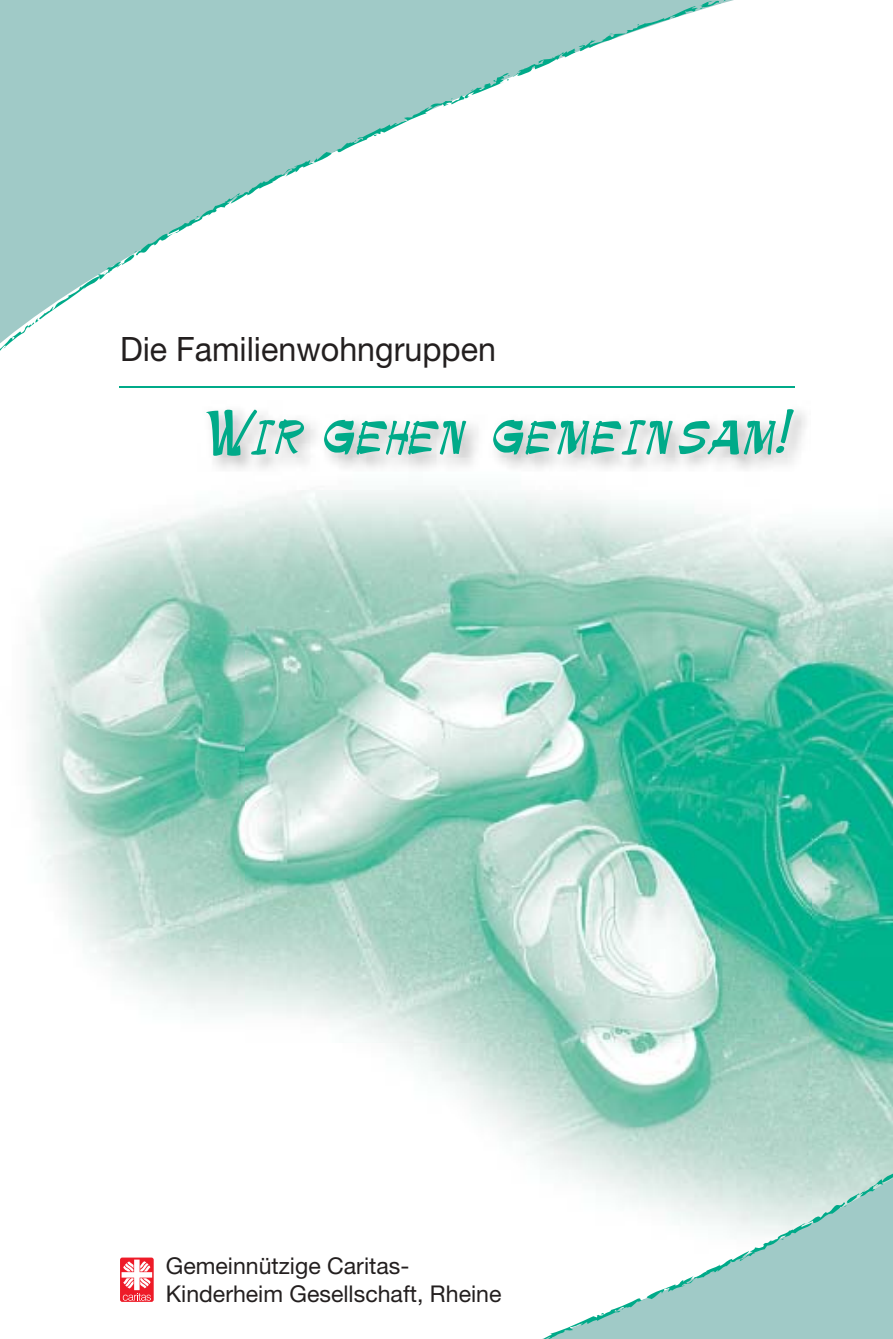
<style>
.page{position:relative;width:893px;height:1339px;background:#fff}
.page>*{position:absolute;margin:0;border:0;box-sizing:border-box;transform-origin:0 0}
.t1{font:56px "Palette";color:#00aa89}
.t2{font:33.6px "Helvetica Neue";color:#231f1f;scale:.96 1}
.t3{font:23.1px/27.5px "Helvetica Neue";color:#231f1f}
</style>
<div class="page">
<img style="left:27px;top:387px;width:218px;height:626px">
<img style="left:245px;top:386px;width:550px;height:2px">
<img style="left:811px;top:528px;width:81px;height:453px">
<img style="left:245px;top:490px;width:566px;height:553px">
<img style="left:809px;top:981px;width:83px;height:126px">
<img style="left:390px;top:1043px;width:421px;height:64px">
<svg style="left:474px;top:1107px;width:418px;height:34px;background:#b9d9cf"></svg>
<svg style="left:525px;top:1141px;width:367px;height:198px"></svg>
<svg style="left:0;top:0;width:734px;height:351px"></svg>
<svg style="left:120px;top:1257px;width:34px;height:45px"></svg>
<svg style="left:122px;top:1259px;width:30px;height:41px"></svg>
<hr style="left:119px;top:386px;width:675px;height:1px;background:#00aa89">
<img style="left:186px;top:388px;width:620px;height:102px">
<h2 class="t2" style="left:120px;top:337px;width:393px">Die Familienwohngruppen</h2>
<h1 class="t1" style="left:194px;top:401px;width:594px">Wir gehen gemeinsam!</h1>
<p class="t3" style="left:166px;top:1254px;width:337px">Gemeinnützige Caritas-<br>Kinderheim Gesellschaft, Rheine</p>
</div>
